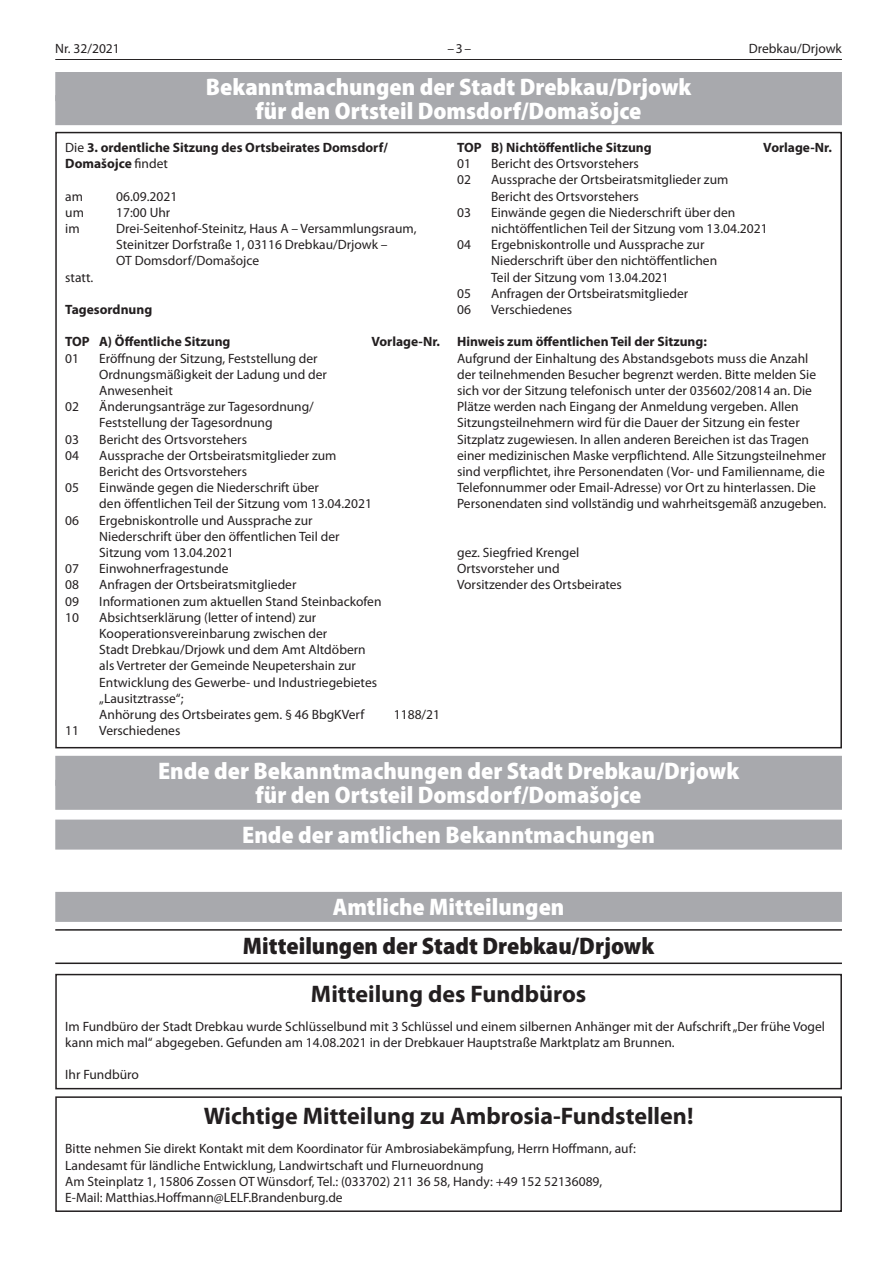
<style>
.page{position:relative;width:893px;height:1263px;background:#fff}
.page>*{position:absolute;margin:0;border:0;box-sizing:border-box;transform-origin:0 0}
.t1{font:900 semi-condensed 24px/24px "Myriad Pro";color:#fff;text-align:center}
.t2{font:700 24px "Myriad Pro";color:#231f20}
.t3{font:900 semi-condensed 24px "Myriad Pro";color:#231f20}
.t4{font:13.5px/16.2px "Myriad Pro";color:#231f20}
.t5{font:700 13.5px/16.2px "Myriad Pro";color:#231f20}
.s1{font-weight:400}
</style>
<div class="page">
<hr style="left:55px;top:59px;width:787px;height:2px;background:#231f20">
<div style="left:55px;top:71px;width:787px;height:30px;background:#a8a9ad"></div>
<div style="left:55px;top:95px;width:787px;height:30px;background:#a8a9ad"></div>
<div style="left:55px;top:819px;width:787px;height:30px;background:#a8a9ad"></div>
<div style="left:55px;top:756px;width:787px;height:30px;background:#a8a9ad"></div>
<div style="left:55px;top:780px;width:787px;height:30px;background:#a8a9ad"></div>
<div style="left:48px;top:61px;width:828px;height:11px;background:#fff"></div>
<div style="left:55px;top:892px;width:787px;height:30px;background:#a8a9ad"></div>
<hr style="left:55px;top:929px;width:787px;height:2px;background:#231f20">
<hr style="left:55px;top:962px;width:787px;height:2px;background:#231f20">
<div style="left:55px;top:974px;width:787px;height:115px;border:2px solid #231f20"></div>
<div style="left:55px;top:1096px;width:787px;height:116px;border:2px solid #231f20"></div>
<p class="t4" style="left:55px;top:40px;width:66px">Nr. 32/2021</p>
<p class="t4" style="left:447px;top:40px;width:25px">–3–</p>
<p class="t4" style="left:749px;top:40px;width:95px">Drebkau/Drjowk</p>
<h1 class="t1" style="left:206px;top:74px;width:487px">Bekanntmachungen der Stadt Drebkau/Drjowk für den Ortsteil Domsdorf/Domašojce</h1>
<p class="t5" style="left:65px;top:139px;width:324px"><span class="s1">Die</span> 3. ordentliche Sitzung des Ortsbeirates Domsdorf/<br>Domašojce <span class="s1">findet</span></p>
<p class="t4" style="left:65px;top:188px;width:19px">am</p>
<p class="t4" style="left:116px;top:188px;width:62px">06.09.2021</p>
<p class="t4" style="left:65px;top:204px;width:20px">um</p>
<p class="t4" style="left:116px;top:204px;width:55px">17:00 Uhr</p>
<p class="t4" style="left:65px;top:220px;width:16px">im</p>
<p class="t4" style="left:116px;top:220px;width:302px">Drei-Seitenhof-Steinitz, Haus A – Versammlungsraum,<br>Steinitzer Dorfstraße 1, 03116 Drebkau/Drjowk –<br>OT Domsdorf/Domašojce</p>
<p class="t4" style="left:65px;top:269px;width:29px">statt.</p>
<p class="t5" style="left:65px;top:301px;width:88px">Tagesordnung</p>
<p class="t5" style="left:65px;top:333px;width:167px">TOP A) Öffentliche Sitzung</p>
<p class="t5" style="left:371px;top:333px;width:70px">Vorlage-Nr.</p>
<p class="t4" style="left:65px;top:350px;width:15px">01</p>
<p class="t4" style="left:99px;top:350px;width:229px">Eröffnung der Sitzung, Feststellung der<br>Ordnungsmäßigkeit der Ladung und der<br>Anwesenheit</p>
<p class="t4" style="left:65px;top:398px;width:15px">02</p>
<p class="t4" style="left:99px;top:398px;width:216px">Änderungsanträge zur Tagesordnung/<br>Feststellung der Tagesordnung</p>
<p class="t4" style="left:65px;top:431px;width:15px">03</p>
<p class="t4" style="left:99px;top:431px;width:149px">Bericht des Ortsvorstehers</p>
<p class="t4" style="left:65px;top:447px;width:15px">04</p>
<p class="t4" style="left:99px;top:447px;width:239px">Aussprache der Ortsbeiratsmitglieder zum<br>Bericht des Ortsvorstehers</p>
<p class="t4" style="left:65px;top:479px;width:15px">05</p>
<p class="t4" style="left:99px;top:479px;width:274px">Einwände gegen die Niederschrift über<br>den öffentlichen Teil der Sitzung vom 13.04.2021</p>
<p class="t4" style="left:65px;top:512px;width:15px">06</p>
<p class="t4" style="left:99px;top:512px;width:242px">Ergebniskontrolle und Aussprache zur<br>Niederschrift über den öffentlichen Teil der<br>Sitzung vom 13.04.2021</p>
<p class="t4" style="left:65px;top:560px;width:15px">07</p>
<p class="t4" style="left:99px;top:560px;width:131px">Einwohnerfragestunde</p>
<p class="t4" style="left:65px;top:576px;width:15px">08</p>
<p class="t4" style="left:99px;top:576px;width:199px">Anfragen der Ortsbeiratsmitglieder</p>
<p class="t4" style="left:65px;top:593px;width:15px">09</p>
<p class="t4" style="left:99px;top:593px;width:284px">Informationen zum aktuellen Stand Steinbackofen</p>
<p class="t4" style="left:65px;top:609px;width:15px">10</p>
<p class="t4" style="left:99px;top:609px;width:279px">Absichtserklärung (letter of intend) zur Kooperationsvereinbarung zwischen der<br>Stadt Drebkau/Drjowk und dem Amt Altdöbern als Vertreter der Gemeinde Neupetershain zur Entwicklung des Gewerbe- und Industriegebietes „Lausitztrasse“;<br>Anhörung des Ortsbeirates gem. § 46 BbgKVerf</p>
<p class="t4" style="left:394px;top:706px;width:48px">1188/21</p>
<p class="t4" style="left:65px;top:722px;width:15px">11</p>
<p class="t4" style="left:99px;top:722px;width:83px">Verschiedenes</p>
<p class="t5" style="left:457px;top:139px;width:196px">TOP B) Nichtöffentliche Sitzung</p>
<p class="t5" style="left:763px;top:139px;width:70px">Vorlage-Nr.</p>
<p class="t4" style="left:457px;top:155px;width:15px">01</p>
<p class="t4" style="left:491px;top:155px;width:149px">Bericht des Ortsvorstehers</p>
<p class="t4" style="left:457px;top:171px;width:15px">02</p>
<p class="t4" style="left:491px;top:171px;width:239px">Aussprache der Ortsbeiratsmitglieder zum<br>Bericht des Ortsvorstehers</p>
<p class="t4" style="left:457px;top:204px;width:15px">03</p>
<p class="t4" style="left:491px;top:204px;width:278px">Einwände gegen die Niederschrift über den nichtöffentlichen Teil der Sitzung vom 13.04.2021</p>
<p class="t4" style="left:457px;top:236px;width:15px">04</p>
<p class="t4" style="left:491px;top:236px;width:228px">Ergebniskontrolle und Aussprache zur<br>Niederschrift über den nichtöffentlichen<br>Teil der Sitzung vom 13.04.2021</p>
<p class="t4" style="left:457px;top:285px;width:15px">05</p>
<p class="t4" style="left:491px;top:285px;width:199px">Anfragen der Ortsbeiratsmitglieder</p>
<p class="t4" style="left:457px;top:301px;width:15px">06</p>
<p class="t4" style="left:491px;top:301px;width:83px">Verschiedenes</p>
<p class="t5" style="left:457px;top:333px;width:251px">Hinweis zum öffentlichen Teil der Sitzung:</p>
<p class="t4" style="left:457px;top:350px;width:371px">Aufgrund der Einhaltung des Abstandsgebots muss die Anzahl der teilnehmenden Besucher begrenzt werden. Bitte melden Sie sich vor der Sitzung telefonisch unter der 035602/20814 an. Die Plätze werden nach Eingang der Anmeldung vergeben. Allen Sitzungsteilnehmern wird für die Dauer der Sitzung ein fester Sitzplatz zugewiesen. In allen anderen Bereichen ist das Tragen einer medizinischen Maske verpflichtend. Alle Sitzungsteilnehmer sind verpflichtet, ihre Personendaten (Vor- und Familienname, die Telefonnummer oder Email-Adresse) vor Ort zu hinterlassen. Die Personendaten sind vollständig und wahrheitsgemäß anzugeben.</p>
<p class="t4" style="left:457px;top:544px;width:166px">gez. Siegfried Krengel<br>Ortsvorsteher und<br>Vorsitzender des Ortsbeirates</p>
<h1 class="t1" style="left:158px;top:758px;width:583px">Ende der Bekanntmachungen der Stadt Drebkau/Drjowk für den Ortsteil Domsdorf/Domašojce</h1>
<h1 class="t1" style="left:242px;top:822px;width:414px">Ende der amtlichen Bekanntmachungen</h1>
<h1 class="t1" style="left:333px;top:894px;width:233px">Amtliche Mitteilungen</h1>
<h1 class="t3" style="left:243px;top:930px;width:413px">Mitteilungen der Stadt Drebkau/Drjowk</h1>
<h1 class="t2" style="left:311px;top:978px;width:277px">Mitteilung des Fundbüros</h1>
<p class="t4" style="left:65px;top:1018px;width:761px">Im Fundbüro der Stadt Drebkau wurde Schlüsselbund mit 3 Schlüssel und einem silbernen Anhänger mit der Aufschrift „Der frühe Vogel kann mich mal“ abgegeben. Gefunden am 14.08.2021 in der Drebkauer Hauptstraße Marktplatz am Brunnen.</p>
<p class="t4" style="left:65px;top:1066px;width:75px">Ihr Fundbüro</p>
<h1 class="t2" style="left:204px;top:1101px;width:491px">Wichtige Mitteilung zu Ambrosia-Fundstellen!</h1>
<p class="t4" style="left:65px;top:1140px;width:572px">Bitte nehmen Sie direkt Kontakt mit dem Koordinator für Ambrosiabekämpfung, Herrn Hoffmann, auf:<br>Landesamt für ländliche Entwicklung, Landwirtschaft und Flurneuordnung<br>Am Steinplatz 1, 15806 Zossen OT Wünsdorf, Tel.: (033702) 211 36 58, Handy: +49 152 52136089, E-Mail: Matthias.Hoffmann@LELF.Brandenburg.de</p>
</div>
